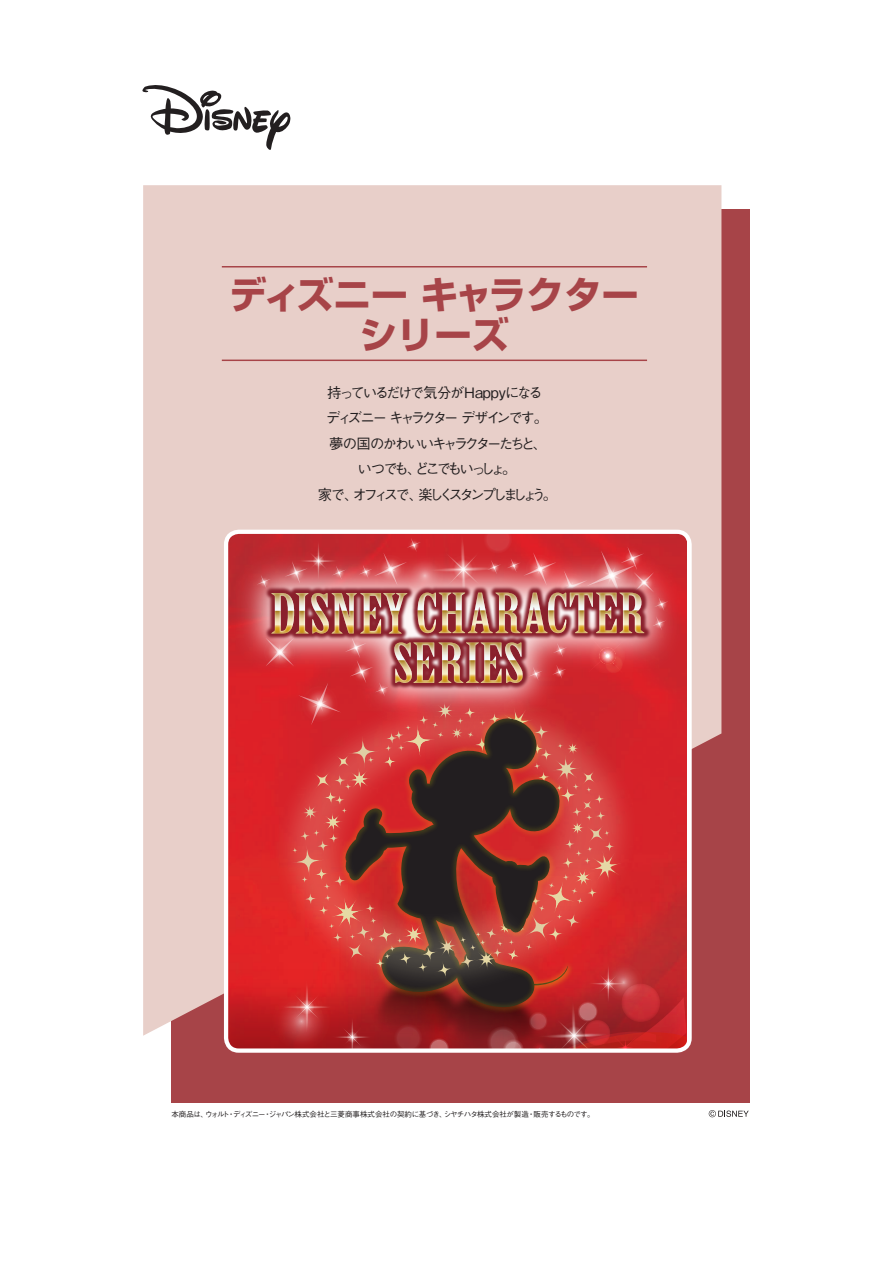
<style>
.page{position:relative;width:893px;height:1263px;background:#fff}
.page>*{position:absolute;margin:0;border:0;box-sizing:border-box;transform-origin:0 0}
.t1{font:700 37.5px/40.5px "Shin Go Pr 6";color:#a74448;text-align:center}
.t2{font:500 14.4px/25.5px "Gothic BBB Pr 6";letter-spacing:-.195em;color:#231f20;text-align:center}
.t3{font:500 7.5px "Gothic BBB Pro";letter-spacing:-.06em;color:#231f20}
</style>
<div class="page">
<div style="left:171px;top:209px;width:579px;height:893px;background:#a74448"></div>
<div style="left:143px;top:185px;width:578px;height:851px;background:#e8cfc9"></div>
<hr style="left:222px;top:266px;width:425px;height:1px;background:#a74448">
<hr style="left:222px;top:360px;width:425px;height:1px;background:#a74448">
<img style="left:227px;top:532px;width:459px;height:407px">
<img style="left:617px;top:741px;width:51px;height:222px">
<img style="left:573px;top:741px;width:44px;height:222px">
<img style="left:244px;top:741px;width:329px;height:222px">
<svg style="left:475px;top:948px;width:23px;height:23px"></svg>
<svg style="left:478px;top:950px;width:17px;height:18px"></svg>
<div style="left:435px;top:961px;width:18px;height:18px;background:#48443f;border-radius:7px"></div>
<svg style="left:558px;top:786px;width:19px;height:19px"></svg>
<svg style="left:336px;top:754px;width:15px;height:15px"></svg>
<svg style="left:543px;top:881px;width:32px;height:32px"></svg>
<svg style="left:402px;top:724px;width:33px;height:33px"></svg>
<svg style="left:331px;top:897px;width:33px;height:32px"></svg>
<svg style="left:333px;top:899px;width:28px;height:28px"></svg>
<svg style="left:590px;top:850px;width:32px;height:33px"></svg>
<svg style="left:592px;top:853px;width:28px;height:27px"></svg>
<div style="left:574px;top:869px;width:18px;height:18px;background:#e24d47;border-radius:7px"></div>
<svg style="left:575px;top:870px;width:16px;height:16px"></svg>
<svg style="left:348px;top:768px;width:23px;height:23px"></svg>
<svg style="left:351px;top:771px;width:17px;height:17px"></svg>
<svg style="left:314px;top:771px;width:17px;height:18px"></svg>
<svg style="left:376px;top:926px;width:18px;height:18px"></svg>
<svg style="left:420px;top:944px;width:18px;height:18px"></svg>
<svg style="left:565px;top:741px;width:15px;height:15px"></svg>
<svg style="left:382px;top:754px;width:15px;height:15px"></svg>
<svg style="left:561px;top:855px;width:14px;height:15px"></svg>
<svg style="left:323px;top:790px;width:15px;height:15px"></svg>
<svg style="left:398px;top:951px;width:15px;height:15px"></svg>
<svg style="left:506px;top:948px;width:14px;height:14px"></svg>
<svg style="left:314px;top:867px;width:15px;height:14px"></svg>
<svg style="left:323px;top:812px;width:20px;height:20px"></svg>
<svg style="left:325px;top:814px;width:16px;height:16px"></svg>
<svg style="left:403px;top:924px;width:22px;height:21px"></svg>
<svg style="left:405px;top:925px;width:18px;height:19px"></svg>
<div style="left:570px;top:821px;width:15px;height:14px;background:#dc4c4a;border-radius:50%"></div>
<svg style="left:572px;top:822px;width:11px;height:12px"></svg>
<svg style="left:539px;top:747px;width:14px;height:15px"></svg>
<svg style="left:546px;top:925px;width:19px;height:18px"></svg>
<svg style="left:581px;top:770px;width:15px;height:15px"></svg>
<svg style="left:303px;top:891px;width:15px;height:15px"></svg>
<svg style="left:332px;top:874px;width:15px;height:14px"></svg>
<svg style="left:347px;top:736px;width:33px;height:33px"></svg>
<svg style="left:292px;top:845px;width:32px;height:33px"></svg>
<svg style="left:525px;top:913px;width:29px;height:29px"></svg>
<svg style="left:587px;top:825px;width:18px;height:18px"></svg>
<svg style="left:346px;top:941px;width:19px;height:20px"></svg>
<div style="left:551px;top:754px;width:30px;height:30px;background:#d64b49;border-radius:13px"></div>
<svg style="left:555px;top:758px;width:23px;height:22px"></svg>
<svg style="left:354px;top:923px;width:19px;height:18px"></svg>
<svg style="left:458px;top:952px;width:18px;height:18px"></svg>
<svg style="left:563px;top:912px;width:19px;height:18px"></svg>
<svg style="left:333px;top:773px;width:14px;height:15px"></svg>
<svg style="left:316px;top:838px;width:14px;height:15px"></svg>
<svg style="left:484px;top:926px;width:14px;height:14px"></svg>
<svg style="left:576px;top:897px;width:8px;height:8px"></svg>
<svg style="left:547px;top:881px;width:9px;height:9px"></svg>
<svg style="left:570px;top:887px;width:9px;height:8px"></svg>
<svg style="left:538px;top:904px;width:8px;height:8px"></svg>
<svg style="left:525px;top:943px;width:8px;height:8px"></svg>
<svg style="left:469px;top:943px;width:8px;height:9px"></svg>
<svg style="left:459px;top:936px;width:8px;height:8px"></svg>
<svg style="left:388px;top:944px;width:8px;height:9px"></svg>
<svg style="left:383px;top:952px;width:9px;height:8px"></svg>
<svg style="left:367px;top:935px;width:9px;height:8px"></svg>
<svg style="left:369px;top:916px;width:9px;height:9px"></svg>
<svg style="left:478px;top:938px;width:9px;height:9px"></svg>
<svg style="left:324px;top:893px;width:8px;height:9px"></svg>
<svg style="left:323px;top:882px;width:8px;height:9px"></svg>
<svg style="left:562px;top:873px;width:8px;height:8px"></svg>
<svg style="left:312px;top:828px;width:9px;height:9px"></svg>
<div style="left:417px;top:961px;width:12px;height:12px;background:#48443f;border-radius:50%"></div>
<svg style="left:491px;top:946px;width:13px;height:13px"></svg>
<svg style="left:603px;top:840px;width:13px;height:13px"></svg>
<svg style="left:556px;top:742px;width:8px;height:7px"></svg>
<svg style="left:508px;top:939px;width:7px;height:7px"></svg>
<svg style="left:317px;top:904px;width:13px;height:12px"></svg>
<svg style="left:331px;top:931px;width:13px;height:13px"></svg>
<svg style="left:364px;top:902px;width:12px;height:12px"></svg>
<svg style="left:349px;top:933px;width:7px;height:7px"></svg>
<svg style="left:556px;top:913px;width:7px;height:7px"></svg>
<svg style="left:328px;top:922px;width:7px;height:8px"></svg>
<svg style="left:593px;top:793px;width:13px;height:12px"></svg>
<svg style="left:563px;top:838px;width:13px;height:12px"></svg>
<svg style="left:571px;top:806px;width:12px;height:12px"></svg>
<svg style="left:586px;top:845px;width:7px;height:8px"></svg>
<svg style="left:585px;top:786px;width:7px;height:7px"></svg>
<svg style="left:333px;top:794px;width:13px;height:12px"></svg>
<svg style="left:327px;top:832px;width:13px;height:12px"></svg>
<svg style="left:299px;top:830px;width:12px;height:12px"></svg>
<svg style="left:291px;top:847px;width:8px;height:7px"></svg>
<svg style="left:341px;top:807px;width:7px;height:7px"></svg>
<svg style="left:374px;top:957px;width:12px;height:12px"></svg>
<svg style="left:586px;top:886px;width:12px;height:13px"></svg>
<svg style="left:595px;top:810px;width:12px;height:12px"></svg>
<svg style="left:475px;top:931px;width:7px;height:7px"></svg>
<svg style="left:496px;top:940px;width:8px;height:7px"></svg>
<svg style="left:603px;top:829px;width:7px;height:8px"></svg>
<svg style="left:396px;top:937px;width:7px;height:7px"></svg>
<svg style="left:300px;top:875px;width:9px;height:9px"></svg>
<svg style="left:344px;top:782px;width:8px;height:9px"></svg>
<svg style="left:367px;top:755px;width:8px;height:9px"></svg>
<svg style="left:384px;top:744px;width:9px;height:8px"></svg>
<svg style="left:397px;top:743px;width:8px;height:9px"></svg>
<svg style="left:571px;top:782px;width:9px;height:9px"></svg>
<svg style="left:585px;top:813px;width:8px;height:9px"></svg>
<svg style="left:574px;top:849px;width:9px;height:8px"></svg>
<svg style="left:583px;top:856px;width:9px;height:9px"></svg>
<div style="left:436px;top:936px;width:22px;height:22px;background:#4b4742;border-radius:9px"></div>
<svg style="left:438px;top:937px;width:19px;height:19px"></svg>
<svg style="left:582px;top:800px;width:11px;height:11px"></svg>
<svg style="left:385px;top:731px;width:14px;height:14px"></svg>
<div style="left:301px;top:803px;width:18px;height:19px;background:#dc4645;border-radius:50%"></div>
<svg style="left:303px;top:805px;width:14px;height:14px"></svg>
<svg style="left:229px;top:963px;width:458px;height:85px;background:#a32728"></svg>
<img style="left:533px;top:1043px;width:26px;height:5px">
<img style="left:229px;top:535px;width:458px;height:206px">
<img style="left:229px;top:540px;width:458px;height:196px">
<img style="left:256px;top:535px;width:413px;height:190px">
<div style="left:224px;top:530px;width:468px;height:523px;border:4px solid #fff;border-radius:13px"></div>
<svg style="left:709px;top:1110px;width:40px;height:7px"></svg>
<svg style="left:142px;top:85px;width:148px;height:65px"></svg>
<h1 class="t1" style="left:230px;top:274px;width:411px">ディズニー キャラクターシリーズ</h1>
<p class="t2" style="left:318px;top:379px;width:241px">持っているだけで気分がHappyになる<br>ディズニー キャラクター デザインです。夢の国のかわいいキャラクターたちと、<br>いつでも、どこでもいっしょ。<br>家で、オフィスで、楽しくスタンプしましょう。</p>
<p class="t3" style="left:171px;top:1108px;width:425px">本商品は、ウォルト・ディズニー・ジャパン株式会社と三菱商事株式会社の契約に基づき、シヤチハタ株式会社が製造・販売するものです。</p>
</div>
